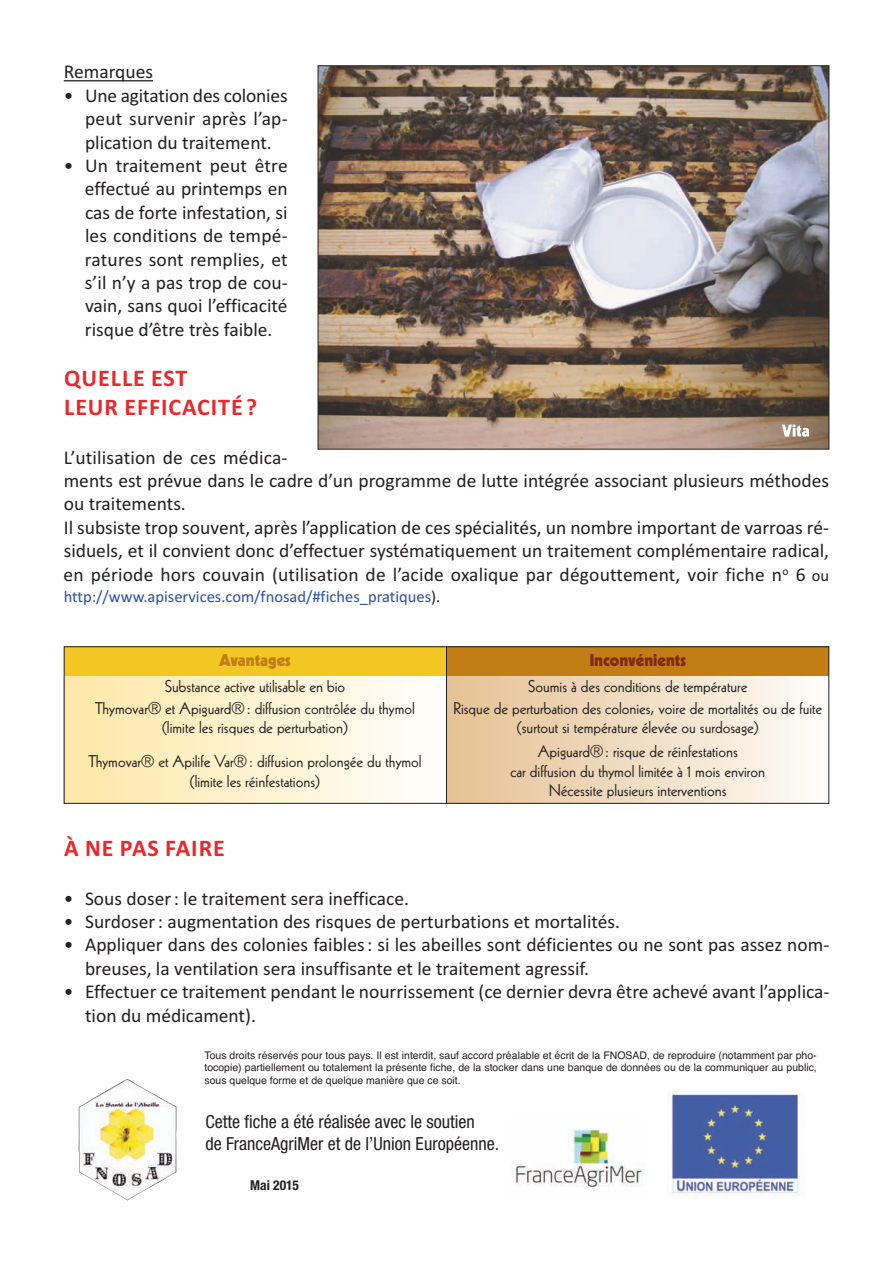
<style>
.page{position:relative;width:893px;height:1263px;background:#fff}
.page>*{position:absolute;margin:0;border:0;box-sizing:border-box;transform-origin:0 0}
.t1{font:700 24px/28.8px "Calibri";letter-spacing:.04em;color:#e9282d}
.t2{font:19.5px/23.4px "Calibri";color:#231f20}
.t3{font:condensed 18px/21.6px "Helvetica Neue";color:#231f20}
.t4{font:16.5px/19.8px "Kabel";color:#231f20;text-align:center}
.t5{font:16.5px "Calibri";color:#2951a3}
.t6{font:900 16.5px "Kabel";color:#802b18}
.t7{font:900 16.5px "Kabel";color:#c27d16}
.t8{font:700 condensed 13.5px "Helvetica Neue";color:#231f20}
.t9{font:10.5px/12.6px "Helvetica";color:#231f20;text-align:justify}
.s1{font-size:16.5px}
.s2{color:#231f20}
</style>
<div class="page">
<img style="left:515px;top:1129px;width:128px;height:58px">
<img style="left:671px;top:1093px;width:129px;height:104px">
<img style="left:78px;top:1079px;width:99px;height:121px">
<div style="left:64px;top:676px;width:382px;height:128px;background:linear-gradient(to right,#fee7a6,#fefefc)"></div>
<div style="left:446px;top:676px;width:383px;height:128px;background:linear-gradient(to right,#e5c092,#fefdf9)"></div>
<div style="left:64px;top:646px;width:382px;height:30px;background:#f3c723"></div>
<div style="left:446px;top:646px;width:383px;height:30px;background:#c27d16"></div>
<div style="left:64px;top:646px;width:765px;height:158px;border:1px solid #231f20"></div>
<hr style="left:446px;top:646px;width:1px;height:158px;background:#231f20">
<hr style="left:64px;top:80px;width:89px;height:1px;background:#231f20">
<img style="left:320px;top:67px;width:507px;height:381px">
<img style="left:782px;top:425px;width:27px;height:12px">
<p class="t2" style="left:64px;top:60px;width:91px">Remarques</p>
<p class="t2" style="left:85px;top:83px;width:204px;text-align:justify;text-indent:-21px">• Une agitation des colonies peut survenir après l’ap&shy;plication du traitement.</p>
<p class="t2" style="left:85px;top:154px;width:204px;text-align:justify;text-indent:-21px">• Un traitement peut être effectué au printemps en cas de forte infestation, si les conditions de tempé&shy;ratures sont remplies, et s’il n’y a pas trop de cou&shy;vain, sans quoi l’efficacité risque d’être très faible.</p>
<p class="t1" style="left:64px;top:363px;width:195px">QUELLE EST<br>LEUR EFFICACITÉ?</p>
<p class="t2" style="left:64px;top:445px;width:767px">L’utilisation de ces médica-<br>ments est prévue dans le cadre d’un programme de lutte intégrée associant plusieurs méthodes ou traitements.<br>Il subsiste trop souvent, après l’application de ces spécialités, un nombre important de varroas ré&shy;siduels, et il convient donc d’effectuer systématiquement un traitement complémentaire radical, en période hors couvain (utilisation de l’acide oxalique par dégouttement, voir fiche n<sup>o</sup> 6 <span class="s1">ou</span></p>
<p class="t5" style="left:64px;top:586px;width:378px">http://www.apiservices.com/fnosad/#fiches_pratiques<span class="s2">).</span></p>
<p class="t7" style="left:219px;top:654px;width:73px">Avantages</p>
<p class="t6" style="left:590px;top:654px;width:98px">Inconvénients</p>
<p class="t4" style="left:165px;top:677px;width:182px">Substance active utilisable en bio</p>
<p class="t4" style="left:528px;top:677px;width:221px">Soumis à des conditions de température</p>
<p class="t4" style="left:95px;top:699px;width:321px">Thymovar® et Apiguard® : diffusion contrôlée du thymol (limite les risques de perturbation)</p>
<p class="t4" style="left:453px;top:699px;width:370px">Risque de perturbation des colonies, voire de mortalités ou de fuite (surtout si température élevée ou surdosage)</p>
<p class="t4" style="left:88px;top:752px;width:335px">Thymovar® et Apilife Var® : diffusion prolongée du thymol (limite les réinfestations)</p>
<p class="t4" style="left:510px;top:742px;width:256px">Apiguard® : risque de réinfestations<br>car diffusion du thymol limitée à 1 mois environ<br>Nécessite plusieurs interventions</p>
<p class="t1" style="left:64px;top:833px;width:162px">À NE PAS FAIRE</p>
<p class="t2" style="left:64px;top:886px;width:347px">• Sous doser : le traitement sera inefficace.</p>
<p class="t2" style="left:64px;top:909px;width:558px">• Surdoser : augmentation des risques de perturbations et mortalités.</p>
<p class="t2" style="left:85px;top:933px;width:746px;text-indent:-21px">• Appliquer dans des colonies faibles : si les abeilles sont déficientes ou ne sont pas assez nom&shy;breuses, la ventilation sera insuffisante et le traitement agressif.</p>
<p class="t2" style="left:85px;top:980px;width:746px;text-indent:-21px">• Effectuer ce traitement pendant le nourrissement (ce dernier devra être achevé avant l’applica&shy;tion du médicament).</p>
<p class="t9" style="left:204px;top:1048px;width:614px">Tous droits réservés pour tous pays. Il est interdit, sauf accord préalable et écrit de la FNOSAD, de reproduire (notamment par pho&shy;tocopie) partiellement ou totalement la présente fiche, de la stocker dans une banque de données ou de la communiquer au public, sous quelque forme et de quelque manière que ce soit.</p>
<p class="t3" style="left:205px;top:1112px;width:295px">Cette fiche a été réalisée avec le soutien<br>de FranceAgriMer et de l’Union Européenne.</p>
<p class="t8" style="left:250px;top:1174px;width:50px">Mai 2015</p>
</div>
